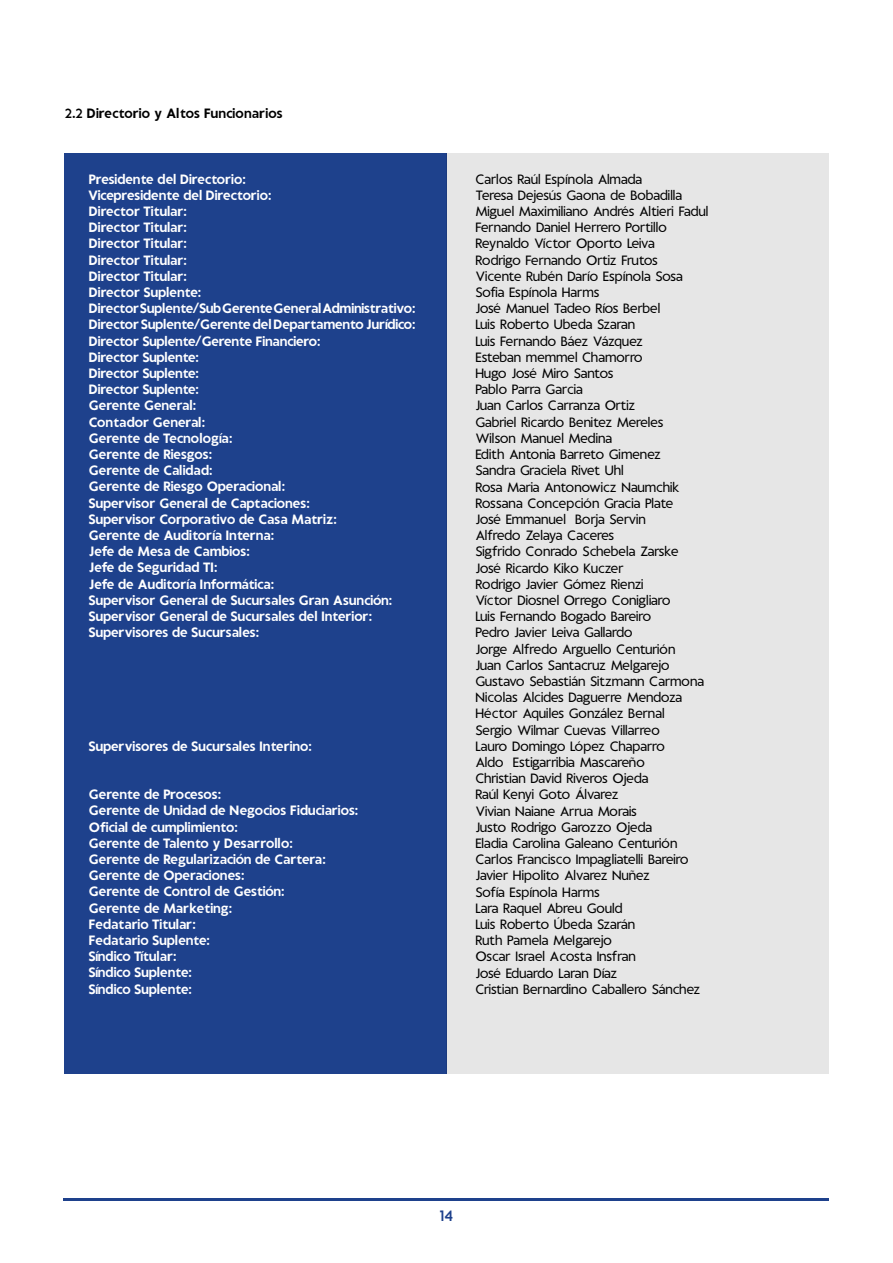
<style>
.page{position:relative;width:893px;height:1263px;background:#fff}
.page>*{position:absolute;margin:0;border:0;box-sizing:border-box;transform-origin:0 0}
.t1{font:700 15px "Conti Sans";color:#1e418c}
.t2{font:13.5px/16.2px "Conti Sans";letter-spacing:-.03em;color:#000}
.t3{font:700 13.5px/16.2px "Conti Sans";letter-spacing:-.035em;color:#fff}
.t4{font:700 13.5px "Conti Sans";letter-spacing:-.04em;color:#000}
</style>
<div class="page">
<hr style="left:64px;top:1198px;width:765px;height:3px;background:#1e418c">
<div style="left:64px;top:153px;width:382px;height:921px;background:#1e418c"></div>
<div style="left:446px;top:153px;width:383px;height:921px;background:#e6e6e6"></div>
<p class="t4" style="left:65px;top:106px;width:220px">2.2 Directorio y Altos Funcionarios</p>
<p class="t3" style="left:89px;top:171px;width:329px">Presidente del Directorio:<br>Vicepresidente del Directorio:<br>Director Titular:<br>Director Titular:<br>Director Titular:<br>Director Titular:<br>Director Titular:<br>Director Suplente:<br>Director Suplente/Sub Gerente General Administrativo:<br>Director Suplente/Gerente del Departamento Jurídico:<br>Director Suplente/Gerente Financiero:<br>Director Suplente:<br>Director Suplente:<br>Director Suplente:<br>Gerente General:<br>Contador General:<br>Gerente de Tecnología:<br>Gerente de Riesgos:<br>Gerente de Calidad:<br>Gerente de Riesgo Operacional:<br>Supervisor General de Captaciones:<br>Supervisor Corporativo de Casa Matriz:<br>Gerente de Auditoría Interna:<br>Jefe de Mesa de Cambios:<br>Jefe de Seguridad TI:<br>Jefe de Auditoría Informática:<br>Supervisor General de Sucursales Gran Asunción:<br>Supervisor General de Sucursales del Interior:<br>Supervisores de Sucursales:</p>
<p class="t3" style="left:89px;top:738px;width:225px">Supervisores de Sucursales Interino:</p>
<p class="t3" style="left:89px;top:786px;width:272px">Gerente de Procesos:<br>Gerente de Unidad de Negocios Fiduciarios:<br>Oficial de cumplimiento:<br>Gerente de Talento y Desarrollo:<br>Gerente de Regularización de Cartera:<br>Gerente de Operaciones:<br>Gerente de Control de Gestión:<br>Gerente de Marketing:<br>Fedatario Titular:<br>Fedatario Suplente:<br>Síndico Títular:<br>Síndico Suplente:<br>Síndico Suplente:</p>
<p class="t2" style="left:475px;top:171px;width:234px">Carlos Raúl Espínola Almada<br>Teresa Dejesús Gaona de Bobadilla<br>Miguel Maximiliano Andrés Altieri Fadul<br>Fernando Daniel Herrero Portillo<br>Reynaldo Víctor Oporto Leiva<br>Rodrigo Fernando Ortiz Frutos<br>Vicente Rubén Darío Espínola Sosa<br>Sofia Espínola Harms<br>José Manuel Tadeo Ríos Berbel<br>Luis Roberto Ubeda Szaran<br>Luis Fernando Báez Vázquez<br>Esteban memmel Chamorro<br>Hugo José Miro Santos<br>Pablo Parra Garcia<br>Juan Carlos Carranza Ortiz<br>Gabriel Ricardo Benitez Mereles<br>Wilson Manuel Medina<br>Edith Antonia Barreto Gimenez<br>Sandra Graciela Rivet Uhl<br>Rosa Maria Antonowicz Naumchik<br>Rossana Concepción Gracia Plate<br>José Emmanuel Borja Servin<br>Alfredo Zelaya Caceres<br>Sigfrido Conrado Schebela Zarske<br>José Ricardo Kiko Kuczer<br>Rodrigo Javier Gómez Rienzi<br>Víctor Diosnel Orrego Conigliaro<br>Luis Fernando Bogado Bareiro<br>Pedro Javier Leiva Gallardo<br>Jorge Alfredo Arguello Centurión<br>Juan Carlos Santacruz Melgarejo<br>Gustavo Sebastián Sitzmann Carmona<br>Nicolas Alcides Daguerre Mendoza<br>Héctor Aquiles González Bernal<br>Sergio Wilmar Cuevas Villarreo<br>Lauro Domingo López Chaparro<br>Aldo Estigarribia Mascareño<br>Christian David Riveros Ojeda<br>Raúl Kenyi Goto Álvarez<br>Vivian Naiane Arrua Morais<br>Justo Rodrigo Garozzo Ojeda<br>Eladia Carolina Galeano Centurión<br>Carlos Francisco Impagliatelli Bareiro<br>Javier Hipolito Alvarez Nuñez<br>Sofía Espínola Harms<br>Lara Raquel Abreu Gould<br>Luis Roberto Úbeda Szarán<br>Ruth Pamela Melgarejo<br>Oscar Israel Acosta Insfran<br>José Eduardo Laran Díaz<br>Cristian Bernardino Caballero Sánchez</p>
<p class="t1" style="left:440px;top:1208px;width:15px">14</p>
</div>
